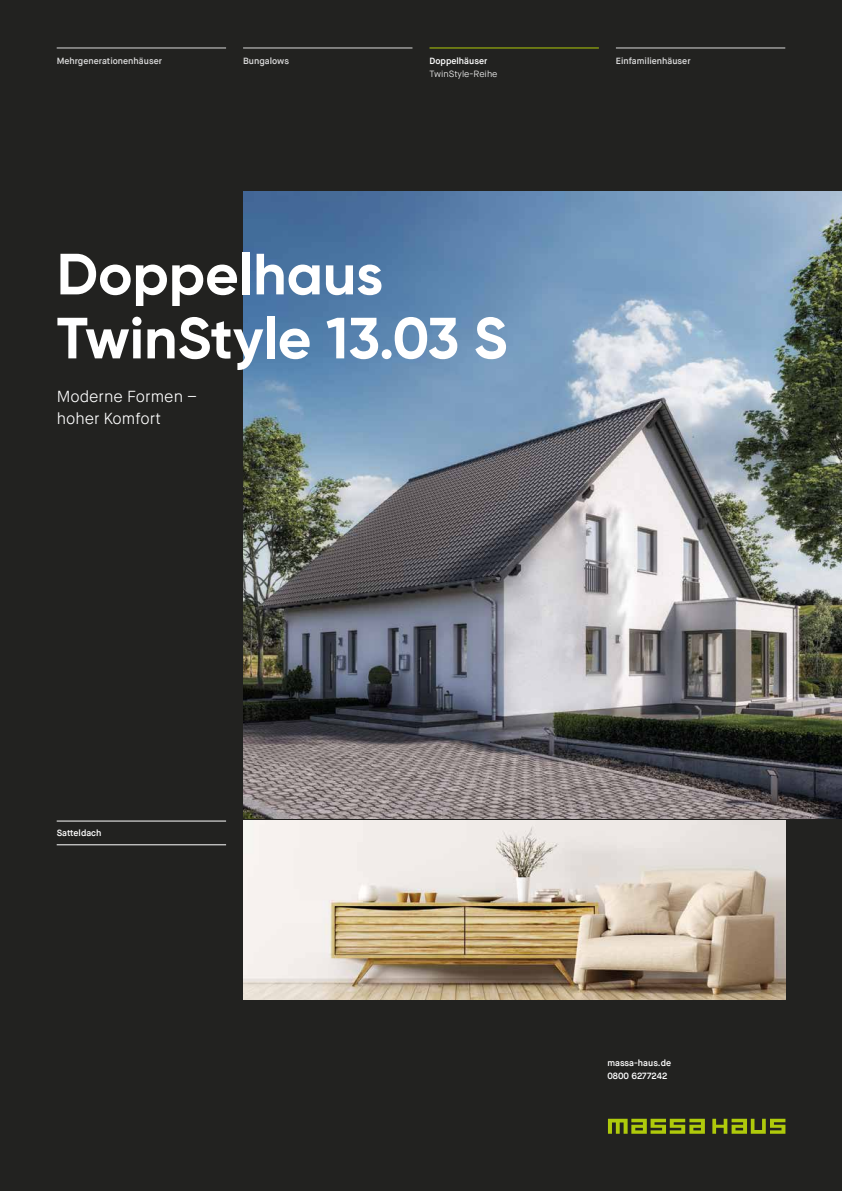
<style>
.page{position:relative;width:842px;height:1191px;background:#222220}
.page>*{position:absolute;margin:0;border:0;box-sizing:border-box;transform-origin:0 0}
.t1{font:700 58px/64px "Gilroy";color:#fff}
.t2{font:300 16px/22px "Maison Neue";color:#fff}
.t3{font:600 9px "Maison Neue";color:#dadada}
.t4{font:600 9px/13px "Maison Neue";color:#fff}
.t5{font:300 9px "Maison Neue";color:#fff}
</style>
<div class="page">
<img style="left:243px;top:191px;width:599px;height:627px">
<img style="left:243px;top:821px;width:542px;height:178px">
<svg style="left:608px;top:1118px;width:177px;height:15px"></svg>
<hr style="left:57px;top:820px;width:169px;height:1px;background:#fff">
<hr style="left:57px;top:844px;width:169px;height:1px;background:#fff">
<hr style="left:57px;top:48px;width:169px;height:1px;background:#dadada">
<hr style="left:243px;top:48px;width:169px;height:1px;background:#dadada">
<hr style="left:429px;top:47px;width:170px;height:1px;background:#afca0b">
<hr style="left:616px;top:48px;width:169px;height:1px;background:#dadada">
<p class="t3" style="left:57px;top:55px;width:107px">Mehrgenerationenhäuser</p>
<p class="t3" style="left:243px;top:55px;width:48px">Bungalows</p>
<p class="t4" style="left:429px;top:54px;width:59px">Doppelhäuser</p>
<p class="t5" style="left:429px;top:68px;width:70px">TwinStyle-Reihe</p>
<h1 class="t1" style="left:57px;top:242px;width:452px">Doppelhaus<br>TwinStyle 13.03 S</h1>
<h2 class="t2" style="left:57px;top:386px;width:142px">Moderne Formen – hoher Komfort</h2>
<p class="t3" style="left:616px;top:55px;width:76px">Einfamilienhäuser</p>
<p class="t4" style="left:57px;top:827px;width:46px">Satteldach</p>
<p class="t4" style="left:607px;top:1056px;width:65px">massa-haus.de<br>0800 6277242</p>
</div>
